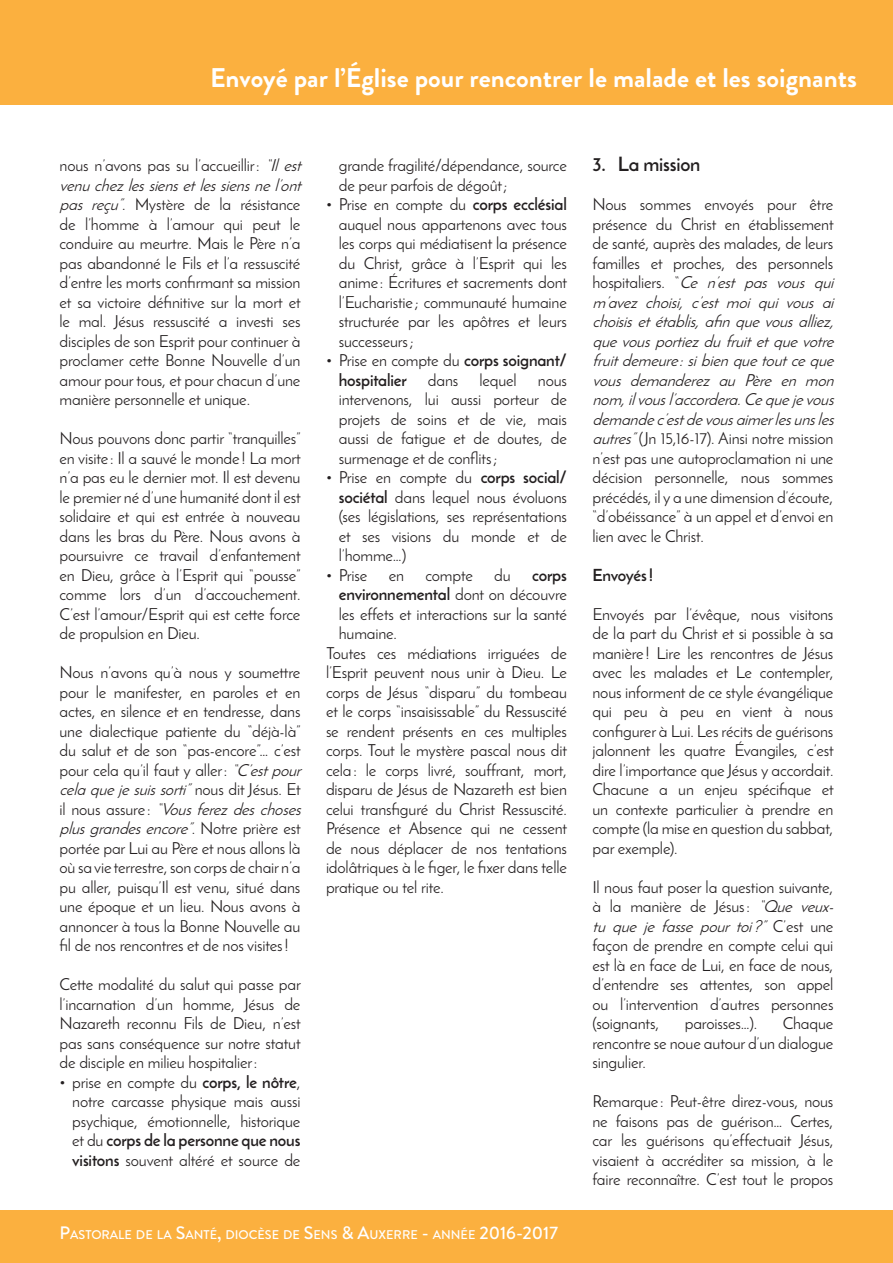
<style>
.page{position:relative;width:893px;height:1263px;background:#fff}
.page>*{position:absolute;margin:0;border:0;box-sizing:border-box;transform-origin:0 0}
.t1{font:700 27px "Brandon Grotesque";color:#fff}
.t2{font:700 19.5px "Josefin Sans";letter-spacing:-.01em;color:#231f20}
.t3{font:16.5px/19.5px "Josefin Sans";letter-spacing:-.01em;color:#231f20;text-align:justify}
.t4{font:700 16.5px/19.5px "Josefin Sans";letter-spacing:-.01em;color:#231f20}
.t5{font:500 12.6px "Brandon Grotesque";color:#fff}
.s1{font-style:italic}
.s2{font-weight:700}
.s3{font-weight:400}
.s4{font-size:18px}
</style>
<div class="page">
<div style="left:0;top:0;width:893px;height:104px;background:#fbb03f"></div>
<div style="left:0;top:1210px;width:893px;height:53px;background:#fbb03f"></div>
<h1 class="t1" style="left:210px;top:59px;width:648px">Envoyé par l’Église pour rencontrer le malade et les soignants</h1>
<p class="t3" style="left:60px;top:155px;width:248px;text-align:left">nous n’avons pas su l’accueillir: <span class="s1">“Ilest venuchezlessiensetlessiensnel’ont pas reçu”</span>. Mystère de la résistance de l’homme à l’amour qui peut le conduire au meurtre. Mais le Père n’a pas abandonné le Fils et l’a ressuscité d’entre les morts confirmant sa mission et sa victoire définitive sur la mort et le mal. Jésus ressuscité a investi ses disciples de son Esprit pour continuer à proclamer cette Bonne Nouvelle d’un amour pour tous, et pour chacun d’une manière personnelle et unique.</p>
<p class="t3" style="left:60px;top:428px;width:243px">Nous pouvons donc partir “tranquilles” en visite: Il a sauvé le monde! La mort n’a pas eu le dernier mot. Il est devenu le premier né d’une humanité dont il est solidaire et qui est entrée à nouveau dans les bras du Père. Nous avons à poursuivre ce travail d’enfantement en Dieu, grâce à l’Esprit qui “pousse” comme lors d’un d’accouchement.<br>C’est l’amour/Esprit qui est cette force de propulsion en Dieu.</p>
<p class="t3" style="left:60px;top:662px;width:248px;text-align:left">Nous n’avons qu’à nous y soumettre pour le manifester, en paroles et en actes, en silence et en tendresse, dans une dialectique patiente du “déjà-là” du salut et de son “pas-encore”… c’est pour cela qu’il faut y aller: <span class="s1">“C’estpour celaquejesuissorti”</span>n o u s d i t J é s u s . Et i l n o u s a s s u r e : <span class="s1">“Vousferezdeschoses plusgrandesencore”</span>. N ot re p r i è re est portée par Lui au Père et nous allons là où sa vie terrestre, son corps de chair n’a pu aller, puisqu’Il est venu, situé dans une époque et un lieu. Nous avons à annoncer à tous la Bonne Nouvelle au fil de nos rencontres et de nos visites!</p>
<p class="t3" style="left:60px;top:974px;width:243px">Cette modalité du salut qui passe par l’incarnation d’un homme, Jésus de Nazareth reconnu Fils de Dieu, n’est pas sans conséquence sur notre statut de disciple en milieu hospitalier:</p>
<p class="t3" style="left:72px;top:1072px;width:230px;text-indent:-13px">• prise en compte du <span class="s2">corps, le nôtre</span>, notre carcasse physique mais aussi psychique, émotionnelle, historique et du <span class="s2">corps de la personne que nous visitons</span> souvent altéré et source de</p>
<p class="t3" style="left:339px;top:155px;width:230px">grande fragilité/dépendance, source de peur parfois de dégoût;</p>
<p class="t3" style="left:339px;top:194px;width:230px;text-indent:-13px">• Prise en compte du <span class="s2">corps ecclésial </span>auquel nous appartenons avec tous les corps qui médiatisent la présence du Christ, grâce à l’Esprit qui les anime: Écritures et sacrements dont l’Eucharistie; communauté humaine structurée par les apôtres et leurs successeurs;</p>
<p class="t4" style="left:339px;top:350px;width:230px;text-indent:-13px"><span class="s3">• Prise en compte du</span> corps soignant/ hospitalier</p>
<p class="t3" style="left:428px;top:370px;width:32px">dans</p>
<p class="t3" style="left:479px;top:370px;width:39px">lequel</p>
<p class="t3" style="left:339px;top:370px;width:230px;text-indent:199px">nous intervenons, lui aussi porteur de projets de soins et de vie, mais aussi de fatigue et de doutes, de surmenage et de conflits;</p>
<p class="t3" style="left:339px;top:467px;width:230px;text-indent:-13px">• Prise en compte du <span class="s2">corps social/ sociétal</span> dans lequel nous évoluons (ses législations, ses représentations et ses visions du monde et de l’homme…)</p>
<p class="t3" style="left:326px;top:565px;width:43px">• Prise</p>
<p class="t3" style="left:389px;top:565px;width:17px">en</p>
<p class="t3" style="left:425px;top:565px;width:49px">compte</p>
<p class="t3" style="left:494px;top:565px;width:18px">du</p>
<p class="t4" style="left:532px;top:565px;width:36px">corps</p>
<p class="t4" style="left:339px;top:584px;width:230px">environnemental <span class="s3">dont on découvre</span></p>
<p class="t3" style="left:339px;top:604px;width:230px">les effets et interactions sur la santé</p>
<p class="t3" style="left:339px;top:623px;width:60px">humaine.</p>
<p class="t3" style="left:326px;top:643px;width:242px">Toutes ces médiations irriguées de</p>
<p class="t3" style="left:326px;top:662px;width:242px">l’Esprit peuvent nous unir à Dieu. Le</p>
<p class="t3" style="left:326px;top:682px;width:242px">corps de Jésus “disparu” du tombeau</p>
<p class="t3" style="left:326px;top:701px;width:242px">et le corps “insaisissable” du Ressuscité</p>
<p class="t3" style="left:326px;top:721px;width:242px">se rendent présents en ces multiples</p>
<p class="t3" style="left:326px;top:741px;width:243px">corps. Tout le mystère pascal nous dit</p>
<p class="t3" style="left:326px;top:760px;width:242px">cela: le corps livré, souffrant, mort,</p>
<p class="t3" style="left:326px;top:780px;width:242px">disparu de Jésus de Nazareth est bien</p>
<p class="t3" style="left:326px;top:799px;width:242px">celui transfiguré du Christ Ressuscité.</p>
<p class="t3" style="left:326px;top:819px;width:243px">Présence et Absence qui ne cessent</p>
<p class="t3" style="left:326px;top:838px;width:242px">de nous déplacer de nos tentations</p>
<p class="t3" style="left:326px;top:858px;width:242px">idolâtriques à le figer, le fixer dans telle</p>
<p class="t3" style="left:326px;top:877px;width:119px">pratique ou tel rite.</p>
<p class="t5" style="left:60px;top:1226px;width:500px"><span class="s4">P</span>ASTORALE DE LA <span class="s4">S</span>ANTÉ<span class="s4">,</span> DIOCÈSE DE <span class="s4">S</span>ENS <span class="s4">&amp; A</span>UXERRE <span class="s4">-</span> ANNÉE <span class="s4">2016-2017</span></p>
<p class="t2" style="left:592px;top:152px;width:109px">3. La mission</p>
<p class="t3" style="left:592px;top:194px;width:248px;text-align:left">Nous sommes envoyés pour être présence du Christ en établissement de santé, auprès des malades, de leurs familles et proches, des personnels hospitaliers. “<span class="s1">Ce n’est pas vous qui m’avez choisi, c’est moi qui vous ai choisisetétablis,afinquevousalliez, quevousportiezdufruitetquevotre fruitdemeure:sibienquetoutceque vous demanderez au Père en mon nom,ilvousl’accordera.Cequejevous demandec’estdevousaimerlesunsles autres”</span>(Jn 15,16-17). Ainsi notre mission n’est pas une autoproclamation ni une décision personnelle, nous sommes précédés, il y a une dimension d’écoute, “d’obéissance” à un appel et d’envoi en lien avec le Christ.</p>
<p class="t4" style="left:592px;top:565px;width:62px">Envoyés!</p>
<p class="t3" style="left:592px;top:604px;width:243px">Envoyés par l’évêque, nous visitons de la part du Christ et si possible à sa manière! Lire les rencontres de Jésus avec les malades et Le contempler, nous informent de ce style évangélique qui peu à peu en vient à nous configurer à Lui. Les récits de guérisons jalonnent les quatre Évangiles, c’est dire l’importance que Jésus y accordait.<br>Chacune a un enjeu spécifique et un contexte particulier à prendre en compte (la mise en question du sabbat, par exemple).</p>
<p class="t3" style="left:592px;top:877px;width:248px;text-align:left">Il nous faut poser la question suivante, à la manière de Jésus: <span class="s1">“Que veux&shy;tu que je fasse pour toi?”</span> C ’ e s t u n e façon de prendre en compte celui qui est là en face de Lui, en face de nous, d’entendre ses attentes, son appel ou l’intervention d’autres personnes (soignants,</p>
<p class="t3" style="left:592px;top:1013px;width:242px;text-indent:190px">Chaque rencontre se noue autour d’un dialogue singulier.</p>
<p class="t3" style="left:592px;top:1091px;width:242px">Remarque: Peut-être direz-vous, nous ne faisons pas de guérison… Certes, car les guérisons qu’effectuait Jésus, visaient à accréditer sa mission, à le faire reconnaître. C’est tout le propos</p>
<p class="t3" style="left:685px;top:1013px;width:74px">paroisses…).</p>
</div>
